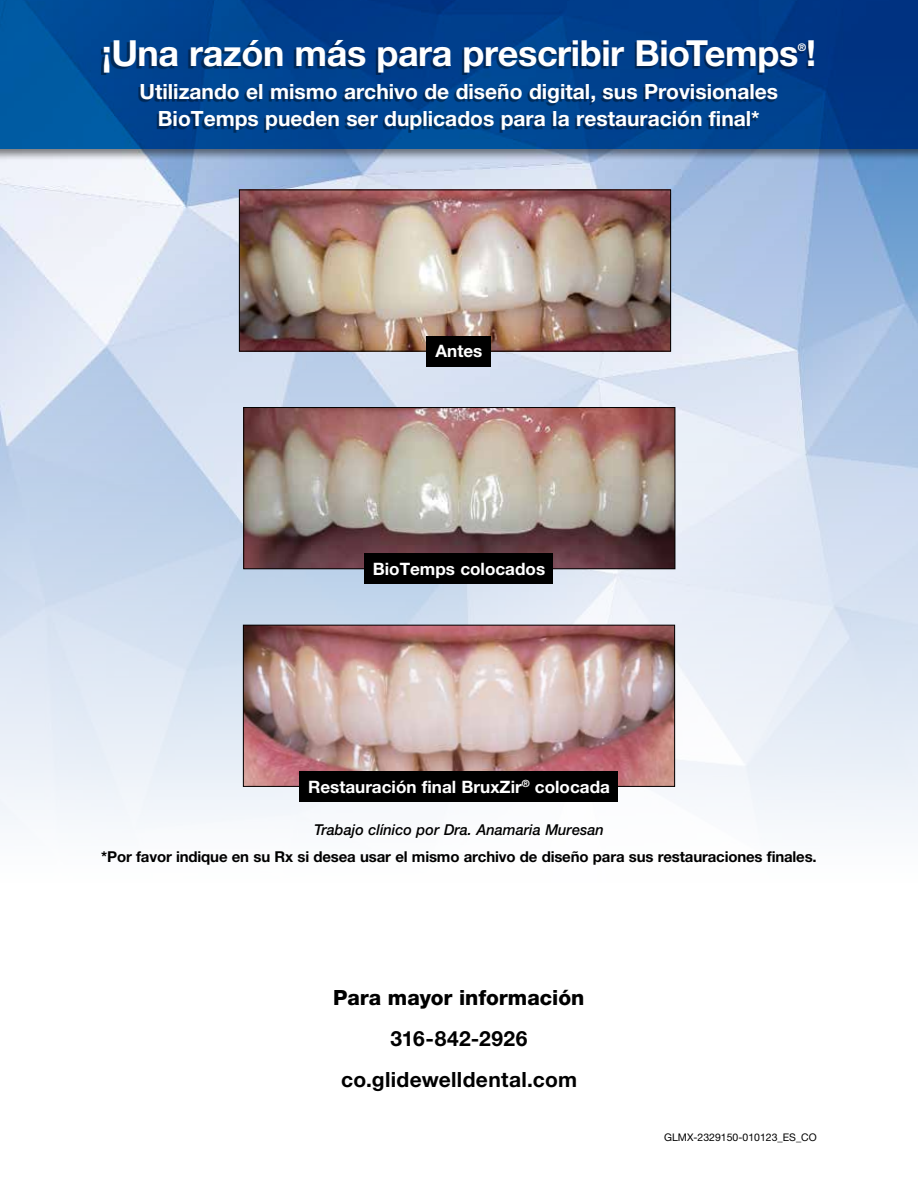
<style>
.page{position:relative;width:918px;height:1188px;background:#fff}
.page>*{position:absolute;margin:0;border:0;box-sizing:border-box;transform-origin:0 0}
.t1{font:700 36px "Helvetica Neue LT Std";letter-spacing:-.01em;color:#fff}
.t2{font:700 21px/27px "Helvetica Neue LT Std";color:#fff;text-align:center}
.t3{font:700 21px "Helvetica Neue LT Std";letter-spacing:.015em;color:#000}
.t4{font:800 21px "Helvetica Neue LT Std";color:#000}
.t5{font:700 17.1px "Helvetica Neue LT Std";color:#fff}
.t6{font:700 15px "Helvetica Neue LT Std";letter-spacing:-.01em;color:#000}
.t7{font:italic 500 15px "Helvetica Neue LT Std";color:#000}
.t8{font:10.5px "Helvetica Neue LT Std";color:#000}
.t9{font:700 10.5px "Helvetica Neue LT Std";color:#fff}
</style>
<div class="page">
<img style="left:0;top:162px;width:918px;height:663px">
<div style="left:0;top:0;width:918px;height:162px;background:#000;opacity:.5"></div>
<svg style="left:0;top:0;width:918px;height:149px;background:#00438f"></svg>
<img style="left:245px;top:627px;width:428px;height:158px">
<div style="left:243px;top:625px;width:432px;height:162px;border:1px solid #000"></div>
<div style="left:300px;top:771px;width:318px;height:31px;background:#000"></div>
<img style="left:241px;top:192px;width:428px;height:158px">
<div style="left:239px;top:190px;width:432px;height:162px;border:1px solid #000"></div>
<img style="left:245px;top:409px;width:428px;height:158px">
<div style="left:243px;top:407px;width:432px;height:162px;border:1px solid #000"></div>
<div style="left:102px;top:42px;width:710px;height:33px;background:#000;opacity:.4"></div>
<div style="left:138px;top:87px;width:637px;height:45px;background:#000;opacity:.4"></div>
<div style="left:365px;top:554px;width:188px;height:30px;background:#000"></div>
<div style="left:427px;top:336px;width:64px;height:30px;background:#000"></div>
<h1 class="t1" style="left:102px;top:31px;width:716px">¡Una razón más para prescribir BioTemps !</h1>
<p class="t9" style="left:798px;top:40px;width:10px">®</p>
<p class="t2" style="left:139px;top:78px;width:640px">Utilizando el mismo archivo de diseño digital, sus Provisionales<br>BioTemps pueden ser duplicados para la restauración final*</p>
<p class="t5" style="left:436px;top:341px;width:48px">Antes</p>
<p class="t5" style="left:373px;top:558px;width:174px">BioTemps colocados</p>
<p class="t5" style="left:308px;top:776px;width:303px">Restauración final BruxZir<sup>®</sup> colocada</p>
<p class="t7" style="left:314px;top:821px;width:291px">Trabajo clínico por Dra. Anamaria Muresan</p>
<p class="t6" style="left:101px;top:848px;width:717px">*Por favor indique en su Rx si desea usar el mismo archivo de diseño para sus restauraciones finales.</p>
<p class="t4" style="left:333px;top:985px;width:253px">Para mayor información</p>
<p class="t3" style="left:391px;top:1026px;width:138px">316-842-2926</p>
<p class="t3" style="left:341px;top:1066px;width:238px">co.glidewelldental.com</p>
<p class="t8" style="left:664px;top:1132px;width:154px">GLMX-2329150-010123_ES_CO</p>
</div>
